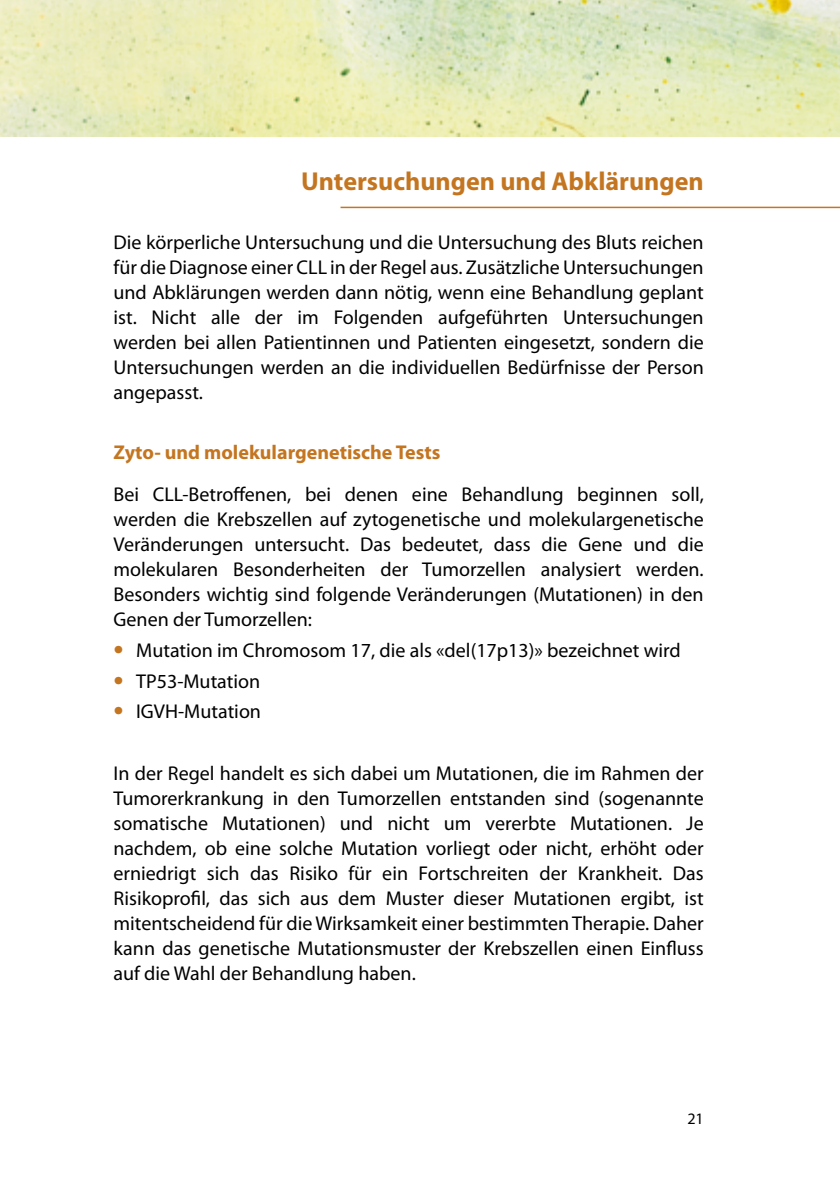
<style>
.page{position:relative;width:840px;height:1191px;background:#fff}
.page>*{position:absolute;margin:0;border:0;box-sizing:border-box;transform-origin:0 0}
.t1{font:700 26px "Myriad Pro";color:#c47520}
.t2{font:20px/25px "Myriad Pro";color:#000;text-align:justify}
.t3{font:700 20px "Myriad Pro";color:#c47520}
.t4{font:16px "Myriad Pro";color:#000}
.s1{font-size:36px;color:#c47520}
</style>
<div class="page">
<img style="left:0;top:0;width:839px;height:136px">
<hr style="left:340px;top:207px;width:499px;height:1px;background:#c47520">
<h1 class="t1" style="left:301px;top:164px;width:404px">Untersuchungen und Abklärungen</h1>
<p class="t2" style="left:113px;top:229px;width:591px">Die körperliche Untersuchung und die Untersuchung des Bluts reichen für die Diagnose einer CLL in der Regel aus. Zusätzliche Untersuchungen und Abklärungen werden dann nötig, wenn eine Behandlung geplant ist. Nicht alle der im Folgenden aufgeführten Untersuchungen werden bei allen Patientinnen und Patienten eingesetzt, sondern die Untersuchungen werden an die individuellen Bedürfnisse der Person angepasst.</p>
<p class="t3" style="left:113px;top:439px;width:328px">Zyto- und molekulargenetische Tests</p>
<p class="t2" style="left:113px;top:481px;width:591px">Bei CLL-Betroffenen, bei denen eine Behandlung beginnen soll, werden die Krebszellen auf zytogenetische und molekulargenetische Veränderungen untersucht. Das bedeutet, dass die Gene und die molekularen Besonderheiten der Tumorzellen analysiert werden.<br>Besonders wichtig sind folgende Veränderungen (Mutationen) in den Genen der Tumorzellen:</p>
<p class="t2" style="left:113px;top:637px;width:568px"><span class="s1">•</span> Mutation im Chromosom 17, die als «del(17p13)» bezeichnet wird</p>
<p class="t2" style="left:113px;top:668px;width:148px"><span class="s1">•</span> TP53-Mutation</p>
<p class="t2" style="left:113px;top:698px;width:149px"><span class="s1">•</span> IGVH-Mutation</p>
<p class="t2" style="left:113px;top:760px;width:591px">In der Regel handelt es sich dabei um Mutationen, die im Rahmen der Tumorerkrankung in den Tumorzellen entstanden sind (sogenannte somatische Mutationen) und nicht um vererbte Mutationen. Je nachdem, ob eine solche Mutation vorliegt oder nicht, erhöht oder erniedrigt sich das Risiko für ein Fortschreiten der Krankheit. Das Risikoprofil, das sich aus dem Muster dieser Mutationen ergibt, ist mitentscheidend für die Wirksamkeit einer bestimmten Therapie. Daher kann das genetische Mutationsmuster der Krebszellen einen Einfluss auf die Wahl der Behandlung haben.</p>
<p class="t4" style="left:687px;top:1108px;width:18px">21</p>
</div>
